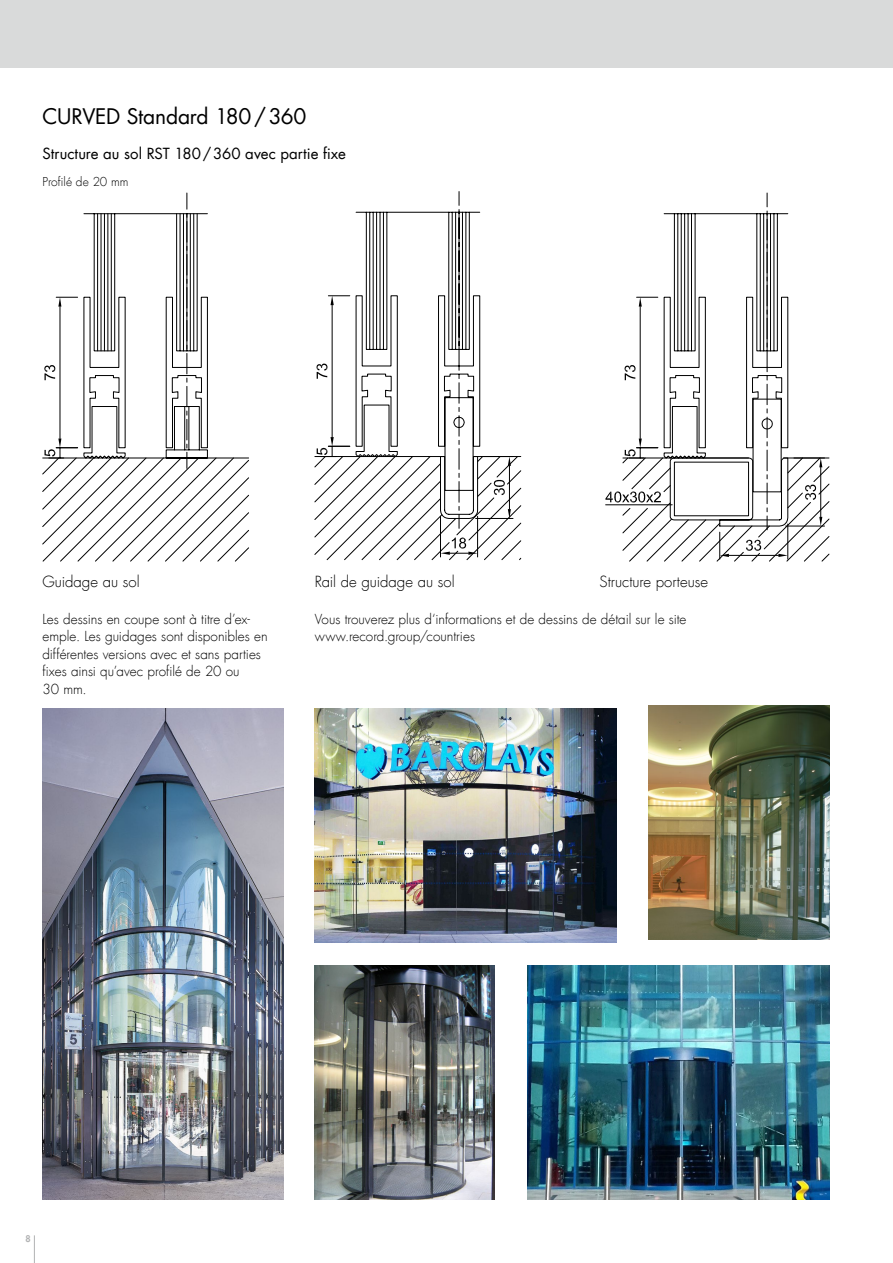
<style>
.page{position:relative;width:893px;height:1263px;background:#fff}
.page>*{position:absolute;margin:0;border:0;box-sizing:border-box;transform-origin:0 0}
.t1{font:21px "Futura Com";letter-spacing:-.01em;color:#000}
.t2{font:300 15px "Futura Com";color:#000}
.t3{font:15px "Futura Com";color:#000}
.t4{font:300 13.5px/17.5px "Futura Com";color:#000}
.t5{font:300 12px "Futura Com";color:#000}
.t6{font:800 9px "Futura Std";color:#b1b2b3}
</style>
<div class="page">
<svg style="left:34px;top:1235px;width:1px;height:28px"></svg>
<div style="left:0;top:0;width:893px;height:68px;background:#d9dada"></div>
<svg style="left:624px;top:213px;width:165px;height:226px"></svg>
<svg style="left:639px;top:297px;width:3px;height:10px"></svg>
<svg style="left:624px;top:365px;width:11px;height:15px"></svg>
<svg style="left:605px;top:439px;width:224px;height:123px"></svg>
<svg style="left:322px;top:191px;width:159px;height:246px"></svg>
<hr style="left:332px;top:305px;width:1px;height:132px;background:#000">
<svg style="left:328px;top:295px;width:22px;height:10px"></svg>
<svg style="left:316px;top:364px;width:11px;height:15px"></svg>
<svg style="left:314px;top:437px;width:207px;height:123px"></svg>
<svg style="left:42px;top:213px;width:207px;height:349px"></svg>
<img style="left:527px;top:965px;width:302px;height:234px">
<img style="left:315px;top:965px;width:179px;height:234px">
<img style="left:315px;top:709px;width:302px;height:234px">
<img style="left:43px;top:708px;width:240px;height:491px">
<img style="left:648px;top:706px;width:181px;height:234px">
<h1 class="t1" style="left:43px;top:102px;width:266px">CURVED Standard 180/360</h1>
<p class="t3" style="left:43px;top:143px;width:305px">Structure au sol RST 180/360 avec partie fixe</p>
<p class="t5" style="left:43px;top:174px;width:88px">Profilé de 20 mm</p>
<p class="t2" style="left:43px;top:572px;width:99px">Guidage au sol</p>
<p class="t2" style="left:315px;top:572px;width:142px">Rail de guidage au sol</p>
<p class="t2" style="left:600px;top:572px;width:110px">Structure porteuse</p>
<p class="t4" style="left:43px;top:610px;width:227px">Les dessins en coupe sont à titre d’ex&shy;emple. Les guidages sont disponibles en différentes versions avec et sans parties fixes ainsi qu’avec profilé de 20 ou<br>30 mm.</p>
<p class="t4" style="left:315px;top:610px;width:373px">Vous trouverez plus d‘informations et de dessins de détail sur le site www.record.group/countries</p>
<p class="t6" style="left:25px;top:1233px;width:7px">8</p>
</div>
